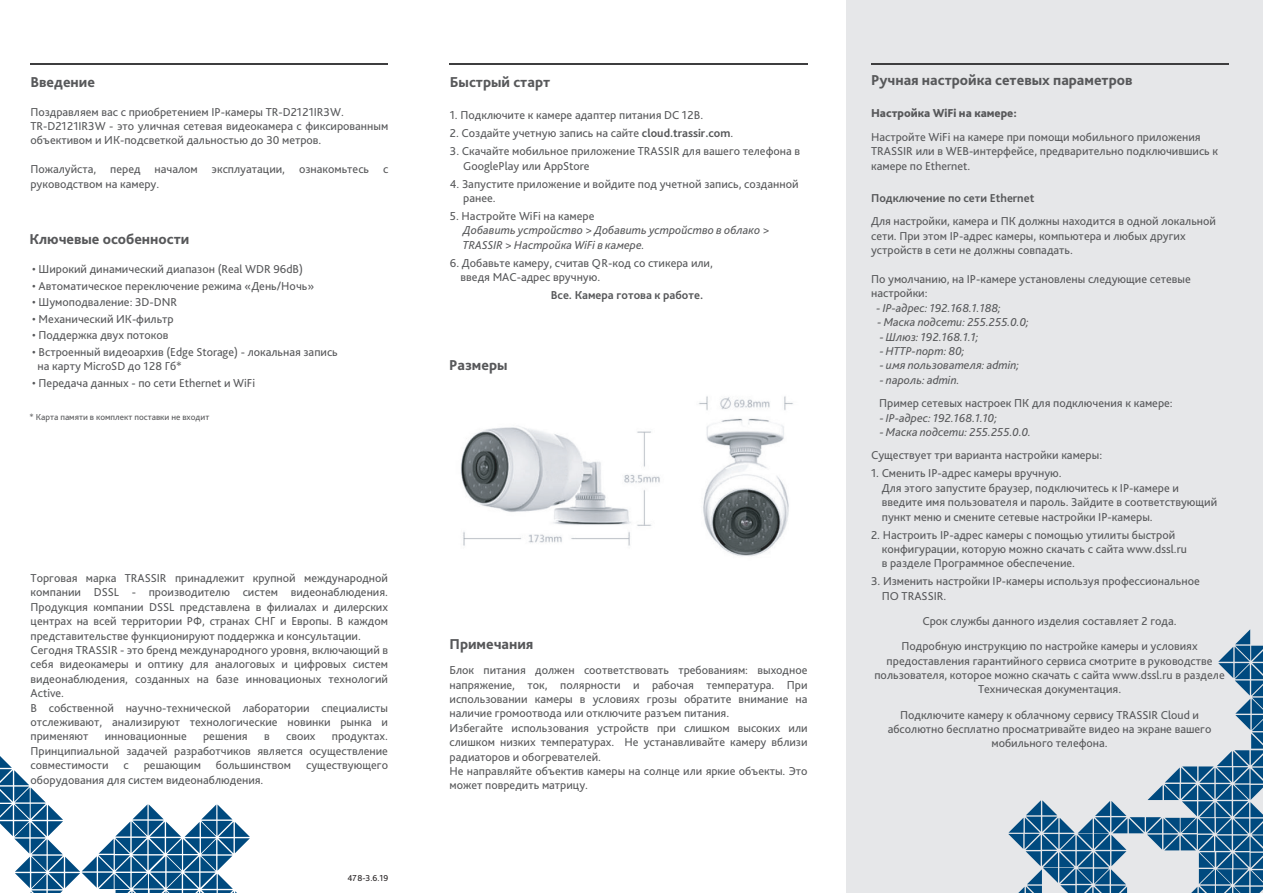
<style>
.page{position:relative;width:1263px;height:893px;background:#fff}
.page>*{position:absolute;margin:0;border:0;box-sizing:border-box;transform-origin:0 0}
.t1{font:800 15px "Bliss Pro";color:#57585a}
.t2{font:12px/14.4px "Bliss Pro";color:#57585a}
.t3{font:italic 12px/14.4px "Bliss Pro";color:#57585a}
.t4{font:700 12px "Bliss Pro";color:#57585a}
.t5{font:800 12px "Bliss Pro";color:#57585a}
.t6{font:9px "Bliss Pro";color:#57585a}
.t7{font:9px "Bliss Pro";color:#231f20}
.s1{font-weight:700}
</style>
<div class="page">
<div style="left:846px;top:0;width:417px;height:893px;background:#e6e7e9"></div>
<svg style="left:0;top:756px;width:250px;height:137px"></svg>
<svg style="left:1008px;top:629px;width:255px;height:264px"></svg>
<hr style="left:449px;top:63px;width:358px;height:1px;background:#3e3e3f">
<hr style="left:30px;top:63px;width:358px;height:1px;background:#3e3e3f">
<hr style="left:871px;top:63px;width:357px;height:1px;background:#3e3e3f">
<img style="left:461px;top:396px;width:332px;height:161px">
<p class="t1" style="left:30px;top:73px;width:66px">Введение</p>
<p class="t2" style="left:30px;top:104px;width:359px">Поздравляем вас с приобретением IP-камеры TR-D2121IR3W.<br>TR-D2121IR3W - это уличная сетевая видеокамера с фиксированным объективом и ИК-подсветкой дальностью до 30 метров.</p>
<p class="t2" style="left:30px;top:162px;width:359px">Пожалуйста, перед началом эксплуатации, ознакомьтесь с руководством на камеру.</p>
<p class="t1" style="left:30px;top:230px;width:161px">Ключевые особенности</p>
<p class="t2" style="left:32px;top:262px;width:272px">• Широкий динамический диапазон (Real WDR 96dB)</p>
<p class="t2" style="left:32px;top:278px;width:284px">• Автоматическое переключение режима «День/Ночь»</p>
<p class="t2" style="left:32px;top:295px;width:146px">• Шумоподваление: 3D-DNR</p>
<p class="t2" style="left:32px;top:311px;width:143px">• Механический ИК-фильтр</p>
<p class="t2" style="left:32px;top:328px;width:138px">• Поддержка двух потоков</p>
<p class="t2" style="left:38px;top:344px;width:302px;text-indent:-5px">• Встроенный видеоархив (Edge Storage) - локальная запись на карту MicroSD до 128 Гб*</p>
<p class="t2" style="left:32px;top:375px;width:224px">• Передача данных - по сети Ethernet и WiFi</p>
<p class="t6" style="left:30px;top:411px;width:181px">* Карта памяти в комплект поставки не входит</p>
<p class="t2" style="left:31px;top:571px;width:359px">Торговая марка TRASSIR принадлежит крупной международной компании DSSL - производителю систем видеонаблюдения.<br>Продукция компании DSSL представлена в филиалах и дилерских центрах на всей территории РФ, странах СНГ и Европы. В каждом представительстве функционируют поддержка и консультации.<br>Сегодня TRASSIR - это бренд международного уровня, включающий в себя видеокамеры и оптику для аналоговых и цифровых систем видеонаблюдения, созданных на базе инновационых технологий Active.<br>В собственной научно-технической лаборатории специалисты отслеживают, анализируют технологические новинки рынка и применяют</p>
<p class="t2" style="left:31px;top:729px;width:359px;text-align:justify;text-indent:301px">продуктах.<br>Принципиальной задачей разработчиков является осуществление совместимости с решающим большинством существующего оборудования для систем видеонаблюдения.</p>
<p class="t2" style="left:105px;top:729px;width:83px">инновационные</p>
<p class="t2" style="left:203px;top:729px;width:46px">решения</p>
<p class="t2" style="left:264px;top:729px;width:7px">в</p>
<p class="t2" style="left:286px;top:729px;width:31px">своих</p>
<p class="t7" style="left:348px;top:872px;width:42px">478-3.6.19</p>
<p class="t1" style="left:450px;top:73px;width:102px">Быстрый старт</p>
<p class="t2" style="left:450px;top:108px;width:255px">1. Подключите к камере адаптер питания DC 12В.</p>
<p class="t2" style="left:450px;top:126px;width:285px">2. Создайте учетную запись на сайте <span class="s1">cloud.trassir.com</span>.</p>
<p class="t2" style="left:463px;top:144px;width:338px;text-indent:-13px">3. Скачайте мобильное приложение TRASSIR для вашего телефона в<br>GooglePlay или AppStore</p>
<p class="t2" style="left:463px;top:176px;width:337px;text-indent:-13px">4. Запустите приложение и войдите под учетной запись, созданной ранее.</p>
<p class="t2" style="left:450px;top:209px;width:146px">5. Настройте WiFi на камере</p>
<p class="t3" style="left:463px;top:223px;width:308px">Добавить устройство &gt; Добавить устройство в облако &gt;<br>TRASSIR &gt; Настройка WiFi в камере.</p>
<p class="t2" style="left:461px;top:255px;width:254px;text-indent:-11px">6. Добавьте камеру, считав QR-код со стикера или, введя MAC-адрес вручную.</p>
<p class="t4" style="left:551px;top:288px;width:154px">Все. Камера готова к работе.</p>
<p class="t1" style="left:449px;top:356px;width:60px">Размеры</p>
<p class="t1" style="left:449px;top:635px;width:85px">Примечания</p>
<p class="t2" style="left:449px;top:663px;width:360px">Блок питания должен соответствовать требованиям: выходное напряжение, ток, полярности и рабочая температура. При использовании камеры в условиях грозы обратите внимание на наличие громоотвода или отключите разъем питания.<br>Избегайте использования устройств при слишком высоких или слишком низких температурах. Не устанавливайте камеру вблизи радиаторов и обогревателей.<br>Не направляйте объектив камеры на солнце или яркие объекты. Это может повредить матрицу.</p>
<p class="t1" style="left:871px;top:71px;width:263px">Ручная настройка сетевых параметров</p>
<p class="t5" style="left:871px;top:106px;width:147px">Настройка WiFi на камере:</p>
<p class="t2" style="left:871px;top:129px;width:348px">Настройте WiFi на камере при помощи мобильного приложения<br>TRASSIR или в WEB-интерфейсе, предварительно подключившись к камере по Ethernet.</p>
<p class="t4" style="left:871px;top:191px;width:165px">Подключение по сети Ethernet</p>
<p class="t2" style="left:871px;top:214px;width:346px">Для настройки, камера и ПК должны находится в одной локальной сети. При этом IP-адрес камеры, компьютера и любых других устройств в сети не должны совпадать.</p>
<p class="t2" style="left:871px;top:271px;width:321px">По умолчанию, на IP-камере установлены следующие сетевые настройки:</p>
<p class="t3" style="left:876px;top:300px;width:126px">- IP-адрес: 192.168.1.188;</p>
<p class="t3" style="left:877px;top:315px;width:153px">- Маска подсети: 255.255.0.0;</p>
<p class="t3" style="left:880px;top:329px;width:100px">- Шлюз: 192.168.1.1;</p>
<p class="t3" style="left:880px;top:343px;width:86px">- HTTP-порт: 80;</p>
<p class="t3" style="left:880px;top:358px;width:141px">- имя пользователя: admin;</p>
<p class="t3" style="left:880px;top:372px;width:81px">- пароль: admin.</p>
<p class="t2" style="left:879px;top:396px;width:295px">Пример сетевых настроек ПК для подключения к камере:</p>
<p class="t3" style="left:880px;top:410px;width:119px">- IP-адрес: 192.168.1.10;</p>
<p class="t3" style="left:880px;top:424px;width:153px">- Маска подсети: 255.255.0.0.</p>
<p class="t2" style="left:871px;top:448px;width:233px">Существует три варианта настройки камеры:</p>
<p class="t2" style="left:882px;top:466px;width:337px;text-indent:-11px">1. Сменить IP-адрес камеры вручную.<br>Для этого запустите браузер, подключитесь к IP-камере и введите имя пользователя и пароль. Зайдите в соответствующий пункт меню и смените сетевые настройки IP-камеры.</p>
<p class="t2" style="left:882px;top:527px;width:307px;text-indent:-11px">2. Настроить IP-адрес камеры с помощью утилиты быстрой конфигурации, которую можно скачать с сайта www.dssl.ru в разделе Программное обеспечение.</p>
<p class="t2" style="left:882px;top:574px;width:320px;text-indent:-11px">3. Изменить настройки IP-камеры используя профессиональное<br>ПО TRASSIR.</p>
<p class="t2" style="left:901px;top:608px;width:298px;line-height:25.2px;text-align:center">Срок службы данного изделия составляет 2 года.<br>Подробную инструкцию по настройке камеры и условиях</p>
<p class="t2" style="left:874px;top:653px;width:352px;text-align:center">предоставления гарантийного сервиса смотрите в руководстве пользователя, которое можно скачать с сайта www.dssl.ru в разделе<br>Техническая документация.</p>
<p class="t2" style="left:888px;top:707px;width:325px;text-align:center">Подключите камеру к облачному сервису TRASSIR Cloud и абсолютно бесплатно просматривайте видео на экране вашего мобильного телефона.</p>
</div>
